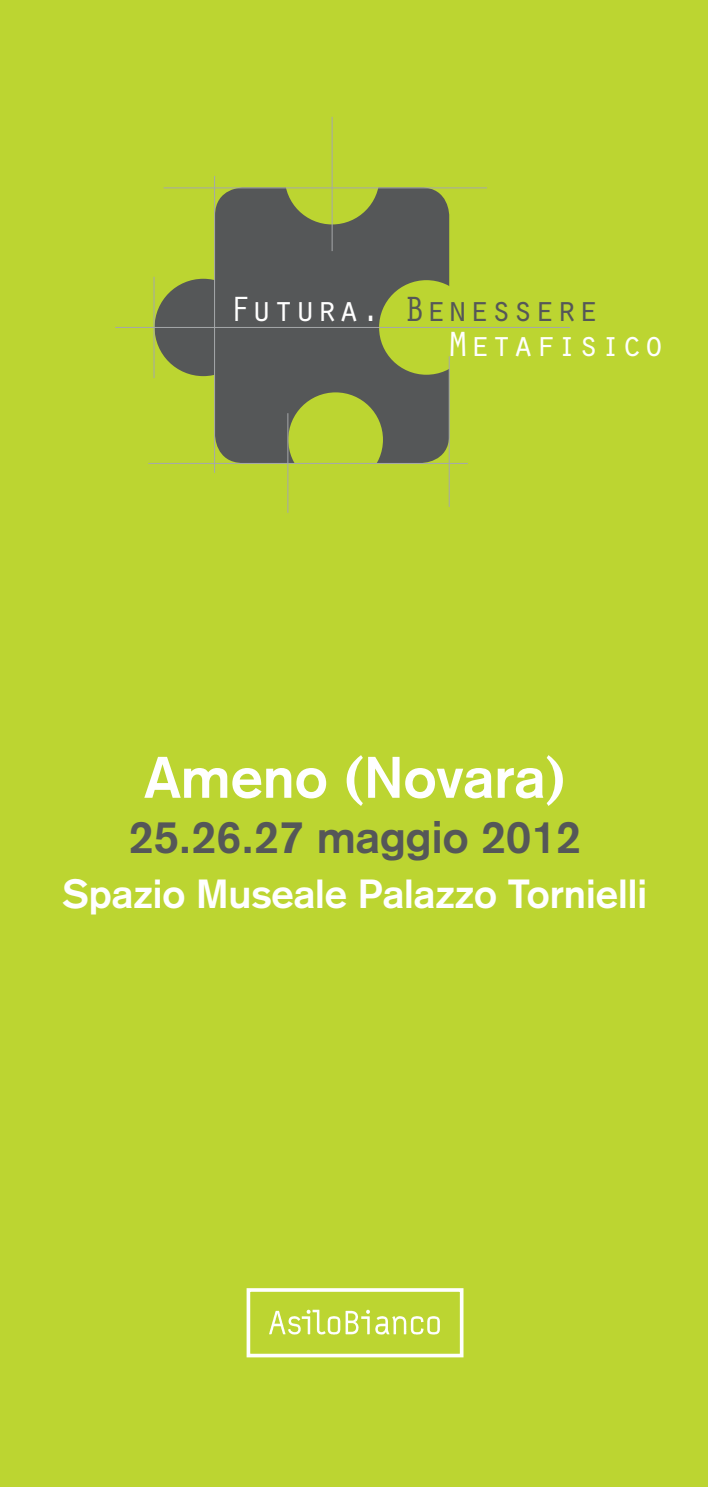
<style>
.page{position:relative;width:708px;height:1487px;background:#fff}
.page>*{position:absolute;margin:0;border:0;box-sizing:border-box;transform-origin:0 0}
.t1{font:700 57.5px "Akzidenz Grotesk";color:#fff}
.t2{font:700 45px "Akzidenz Grotesk";color:#555758}
.t3{font:700 40px "Akzidenz Grotesk";color:#fff}
.t4{font:36.25px/34.8px "Orator Std";color:#fff}
.s1{color:#555758}
</style>
<div class="page">
<div style="left:0;top:0;width:707px;height:1487px;background:#bcd531"></div>
<img style="left:269px;top:1309px;width:171px;height:26px">
<div style="left:246px;top:1288px;width:217px;height:69px;border:4px solid #fff"></div>
<div style="left:215px;top:187px;width:234px;height:276px;background:#555758;border-radius:28px"></div>
<div style="left:284px;top:130px;width:95px;height:94px;background:#bcd531;border-radius:50%"></div>
<div style="left:156px;top:280px;width:94px;height:95px;background:#555758;border-radius:50%"></div>
<div style="left:154px;top:279px;width:98px;height:97px;border:3px solid #555758;border-radius:50%"></div>
<div style="left:379px;top:280px;width:94px;height:95px;background:#bcd531;border-radius:50%"></div>
<div style="left:288px;top:392px;width:94px;height:95px;background:#bcd531;border-radius:50%"></div>
<hr style="left:163px;top:187px;width:323px;height:1px;background:#a5a8aa">
<hr style="left:148px;top:463px;width:319px;height:1px;background:#a5a8aa">
<hr style="left:115px;top:327px;width:454px;height:1px;background:#a5a8aa">
<hr style="left:287px;top:413px;width:1px;height:100px;background:#a5a8aa">
<hr style="left:331px;top:117px;width:1px;height:134px;background:#a5a8aa">
<hr style="left:153px;top:277px;width:1px;height:101px;background:#a5a8aa">
<hr style="left:448px;top:356px;width:1px;height:151px;background:#a5a8aa">
<hr style="left:214px;top:176px;width:1px;height:297px;background:#a5a8aa">
<p class="t4" style="left:447px;top:291px;width:219px;text-indent:-218px">Futura. <span class="s1">Benessere<br></span>Metafisico</p>
<h1 class="t1" style="left:144px;top:757px;width:422px">Ameno (Novara)</h1>
<p class="t2" style="left:129px;top:821px;width:453px">25.26.27 maggio 2012</p>
<p class="t3" style="left:63px;top:879px;width:585px">Spazio Museale Palazzo Tornielli</p>
</div>
